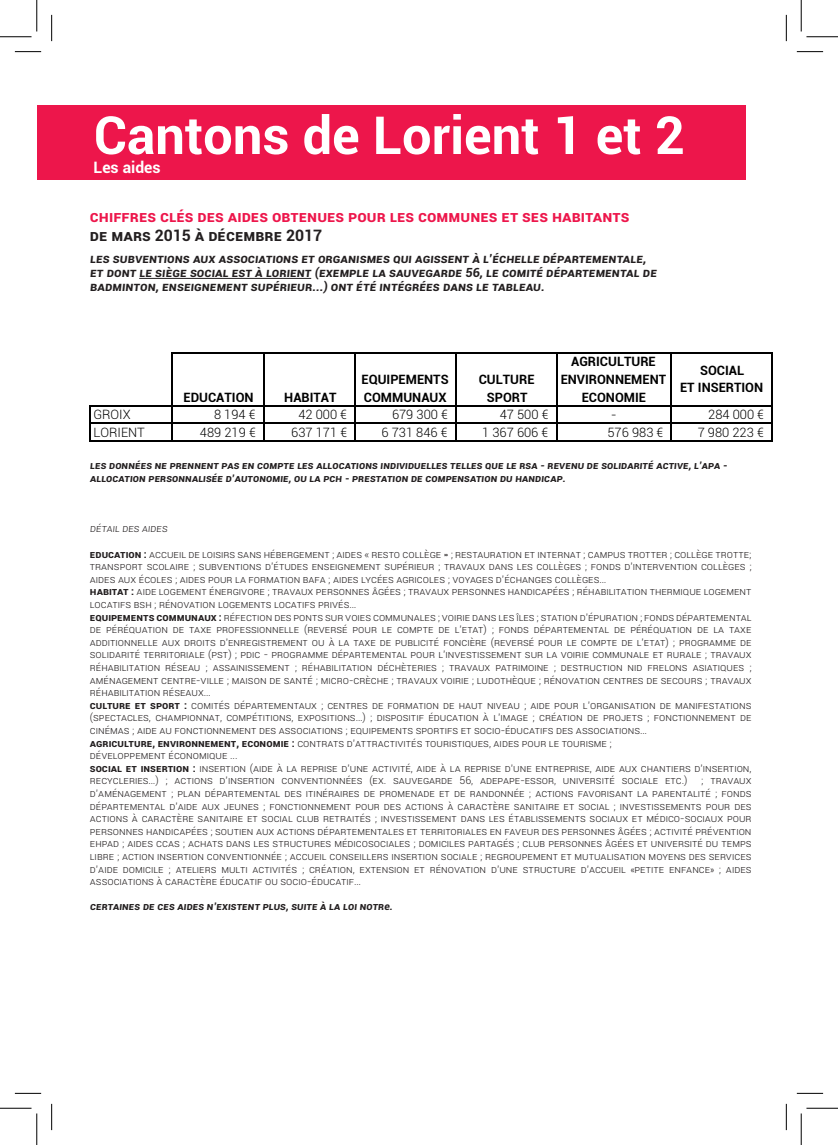
<style>
.page{position:relative;width:838px;height:1145px;background:#fff}
.page>*{position:absolute;margin:0;border:0;box-sizing:border-box;transform-origin:0 0}
.t1{font:700 52.5px "Roboto";color:#fff}
.t2{font:700 15.75px "Roboto";color:#ed164b}
.t3{font:700 15.75px "Roboto";color:#231f20}
.t4{font:700 15.75px "Roboto";color:#fff}
.t5{font:700 12.95px/17.5px "Roboto";color:#000;text-align:center}
.t6{font:300 12.95px "Roboto";color:#000}
.t7{font:700 12.6px/14px "Roboto";color:#231f20}
.t8{font:300 10.5px/12.6px "Roboto";color:#231f20;text-align:justify}
.t9{font:700 10.5px "Roboto";color:#231f20}
.s1{font-weight:700}
.s2{font-family:"Myriad Pro";font-weight:400;font-stretch:condensed}
</style>
<div class="page">
<div style="left:37px;top:105px;width:708px;height:74px;background:#ed164b"></div>
<hr style="left:139px;top:278px;width:172px;height:1px;background:#231f20">
<hr style="left:172px;top:352px;width:1px;height:89px;background:#000">
<hr style="left:263px;top:354px;width:1px;height:87px;background:#000">
<hr style="left:354px;top:354px;width:1px;height:87px;background:#000">
<hr style="left:455px;top:354px;width:1px;height:87px;background:#000">
<hr style="left:556px;top:354px;width:1px;height:87px;background:#000">
<hr style="left:670px;top:354px;width:1px;height:87px;background:#000">
<hr style="left:771px;top:354px;width:1px;height:87px;background:#000">
<hr style="left:90px;top:405px;width:1px;height:36px;background:#000">
<hr style="left:173px;top:352px;width:599px;height:2px;background:#000">
<hr style="left:91px;top:405px;width:681px;height:1px;background:#000">
<hr style="left:91px;top:423px;width:681px;height:1px;background:#000">
<hr style="left:91px;top:440px;width:681px;height:1px;background:#000">
<svg style="left:15px;top:51px;width:26px;height:1px"></svg>
<svg style="left:796px;top:51px;width:27px;height:1px"></svg>
<svg style="left:15px;top:1093px;width:26px;height:1px"></svg>
<svg style="left:796px;top:1093px;width:27px;height:1px"></svg>
<svg style="left:51px;top:15px;width:1px;height:26px"></svg>
<svg style="left:51px;top:1104px;width:1px;height:26px"></svg>
<svg style="left:786px;top:15px;width:1px;height:26px"></svg>
<svg style="left:786px;top:1104px;width:1px;height:26px"></svg>
<hr style="left:0;top:36px;width:32px;height:1px;background:#000">
<hr style="left:806px;top:36px;width:31px;height:1px;background:#000">
<hr style="left:0;top:1108px;width:32px;height:1px;background:#000">
<hr style="left:806px;top:1108px;width:31px;height:1px;background:#000">
<hr style="left:36px;top:0;width:1px;height:31px;background:#000">
<hr style="left:36px;top:1113px;width:1px;height:32px;background:#000">
<hr style="left:800px;top:0;width:1px;height:31px;background:#000">
<hr style="left:800px;top:1113px;width:1px;height:32px;background:#000">
<p class="t1" style="left:94px;top:98px;width:592px">Cantons de Lorient 1 et 2</p>
<p class="t4" style="left:94px;top:156px;width:68px">Les aides</p>
<p class="t2" style="left:90px;top:205px;width:541px">Chiffres clés des aides obtenues pour les communes et ses habitants</p>
<p class="t3" style="left:90px;top:224px;width:234px">de mars 2015 à décembre 2017</p>
<p class="t7" style="left:90px;top:252px;width:559px">Les subventions aux associations et organismes qui agissent à l’échelle départementale, et dont le Siège Social est à Lorient (exemple LA SAUVEGARDE</p>
<p class="t7" style="left:90px;top:266px;width:570px;text-indent:375px">56, le comité départemental de badminton, enseignement supérieur...) ont été intégrées dans le tableau.</p>
<p class="t5" style="left:183px;top:388px;width:72px">EDUCATION</p>
<p class="t5" style="left:284px;top:388px;width:54px">HABITAT</p>
<p class="t5" style="left:361px;top:370px;width:88px;text-align:left">EQUIPEMENTS<br>COMMUNAUX</p>
<p class="t5" style="left:478px;top:370px;width:57px">CULTURE<br>SPORT</p>
<p class="t5" style="left:560px;top:353px;width:107px">AGRICULTURE<br>ENVIRONNEMENT<br>ECONOMIE</p>
<p class="t5" style="left:680px;top:361px;width:85px">SOCIAL<br>ET INSERTION</p>
<p class="t6" style="left:93px;top:406px;width:39px">GROIX</p>
<p class="t6" style="left:214px;top:406px;width:43px">8 194 €</p>
<p class="t6" style="left:298px;top:406px;width:50px">42 000 €</p>
<p class="t6" style="left:392px;top:406px;width:57px">679 300 €</p>
<p class="t6" style="left:499px;top:406px;width:50px">47 500 €</p>
<p class="t6" style="left:611px;top:406px;width:7px">-</p>
<p class="t6" style="left:708px;top:406px;width:57px">284 000 €</p>
<p class="t6" style="left:93px;top:423px;width:53px">LORIENT</p>
<p class="t6" style="left:200px;top:423px;width:57px">489 219 €</p>
<p class="t6" style="left:291px;top:423px;width:57px">637 171 €</p>
<p class="t6" style="left:381px;top:423px;width:68px">6 731 846 €</p>
<p class="t6" style="left:482px;top:423px;width:68px">1 367 606 €</p>
<p class="t6" style="left:607px;top:423px;width:57px">576 983 €</p>
<p class="t6" style="left:697px;top:423px;width:68px">7 980 223 €</p>
<p class="t9" style="left:90px;top:458px;width:437px">Les données ne prennent pas en compte les allocations individuelles telles que le RSA</p>
<p class="t9" style="left:540px;top:458px;width:169px">- revenu de solidarité active, l’APA</p>
<p class="t9" style="left:722px;top:458px;width:8px">-</p>
<p class="t9" style="left:90px;top:470px;width:478px">allocation personnalisée d’autonomie, ou la PCh - prestation de compensation du handicap.</p>
<p class="t8" style="left:90px;top:522px;width:81px">Détail d es aid es</p>
<p class="t8" style="left:90px;top:547px;width:545px"><span class="s1">Education :</span> Accueil de loisirs sans hébergement ; Aides « Resto collège » ; Restauration et internat ; Campus TROTTER</p>
<p class="t8" style="left:669px;top:547px;width:53px">; Collège TROTTE</p>
<p class="t8" style="left:90px;top:547px;width:663px;text-indent:659px">; Transport scolaire ; Subventions d’études enseignement supérieur ; Travaux dans les collèges ; Fonds d’intervention collèges ; Aides aux écoles ; Aides pour la formation BAFA ; Aides lycées agricoles ; Voyages d’échanges collèges…</p>
<p class="t8" style="left:90px;top:585px;width:663px"><span class="s1">Habitat :</span> Aide logement énergivore ; Travaux personnes âgées ; Travaux personnes handicapées ; Réhabilitation thermique logement locatifs BSH</p>
<p class="t8" style="left:154px;top:598px;width:203px">; Rénovation logements locatifs privés…</p>
<p class="t8" style="left:90px;top:610px;width:663px"><span class="s1">Equipements communaux :</span> Réfection des ponts sur voies communales ; voirie dans les îles ; Station d’épuration ; Fonds départemental de péréquation de taxe professionnelle (reversé pour le compte de l’Etat) ; Fonds départemental de péréquation de la taxe additionnelle aux droits d’enregistrement ou à la taxe de publicité foncière (reversé pour le compte de l’Etat) ; Programme de solidarité territoriale (PST) ; PDIC - programme départemental pour l’investissement sur la voirie communale et rurale ; Travaux réhabilitation réseau ; Assainissement ; Réhabilitation déchèteries ; Travaux patrimoine ; Destruction nid frelons asiatiques ; Aménagement centre-ville ; Maison de santé ; M icro-crèche ; travaux voirie ; Ludothèque ; Rénovation centres de secours ; Travaux réhabilitation réseaux…</p>
<p class="t8" style="left:90px;top:698px;width:663px"><span class="s1">Culture et Sport :</span> Comités départementaux ; Centres de formation de haut niveau ; Aide pour l’organisation de manifestations (spectacles, championnat, compétitions, expositions…) ; Dispositif éducation à l’image ; Création de projets ; Fonctionnement de cinémas ; Aide au fonctionnement des associations ; Equipements sportifs et socio-éducatifs des associations…</p>
<p class="t8" style="left:90px;top:736px;width:523px"><span class="s1">Agriculture, Environnement, Economie :</span> Contrats d’attractivités touristiques, aides pour le tourisme ;</p>
<p class="t8" style="left:90px;top:749px;width:149px">Développement économique ...</p>
<p class="t8" style="left:90px;top:761px;width:663px"><span class="s1">Social et Insertion :</span> I nsertion (Aide à la reprise d’une activité, Aide à la reprise d’une entreprise, Aide aux chantiers d’insertion,<br>Recycleries…) ; Actions d’insertion conventionnées (ex. SAUVEGAR</p>
<p class="t8" style="left:441px;top:774px;width:58px">DE 56, ADEPAPE</p>
<p class="t8" style="left:520px;top:774px;width:11px">-ESSOR</p>
<p class="t8" style="left:554px;top:774px;width:135px">, Université sociale etc.)</p>
<p class="t8" style="left:90px;top:774px;width:663px;text-indent:611px">; Travaux d’aménagement ; Plan départemental des itinéraires de promenade et de randonnée ; Actions favorisant la parentalité ; Fonds départemental d’aide aux jeunes ; Fonctionnement pour des actions à caractère sanitaire et social ; I nvestissements pour des actions à caractère sanitaire et social Club retraités ; I nvestissement dans les établissements sociaux et médico-sociaux pour personnes handicapées ; Soutien aux actions départementales et territoriales en faveur des personnes âgées ; Activité prévention EHPA</p>
<p class="t8" style="left:90px;top:837px;width:663px;text-indent:93px">; Achats dans les structures médicosociales ; Domiciles partagés ; Club personnes âgées et Université du Temps Libre ; Action insertion conventionnée ; Accueil conseillers insertion sociale ; Regroupement et mutualisation moyens des services d’aide domicile ; Ateliers multi activités ; Création, extension et rénovation d’une structure d’accueil <span class="s2">«</span>petite enfance<span class="s2">»</span> ; aides associations à caractère éducatif ou socio-éducatif…</p>
<p class="t9" style="left:90px;top:899px;width:277px">Certaines de ces aides n’existent plus, suite à la loi NOTR</p>
<p class="t9" style="left:384px;top:899px;width:12px">e.</p>
<p class="t8" style="left:113px;top:837px;width:50px">D ; Aides CCAS</p>
</div>
